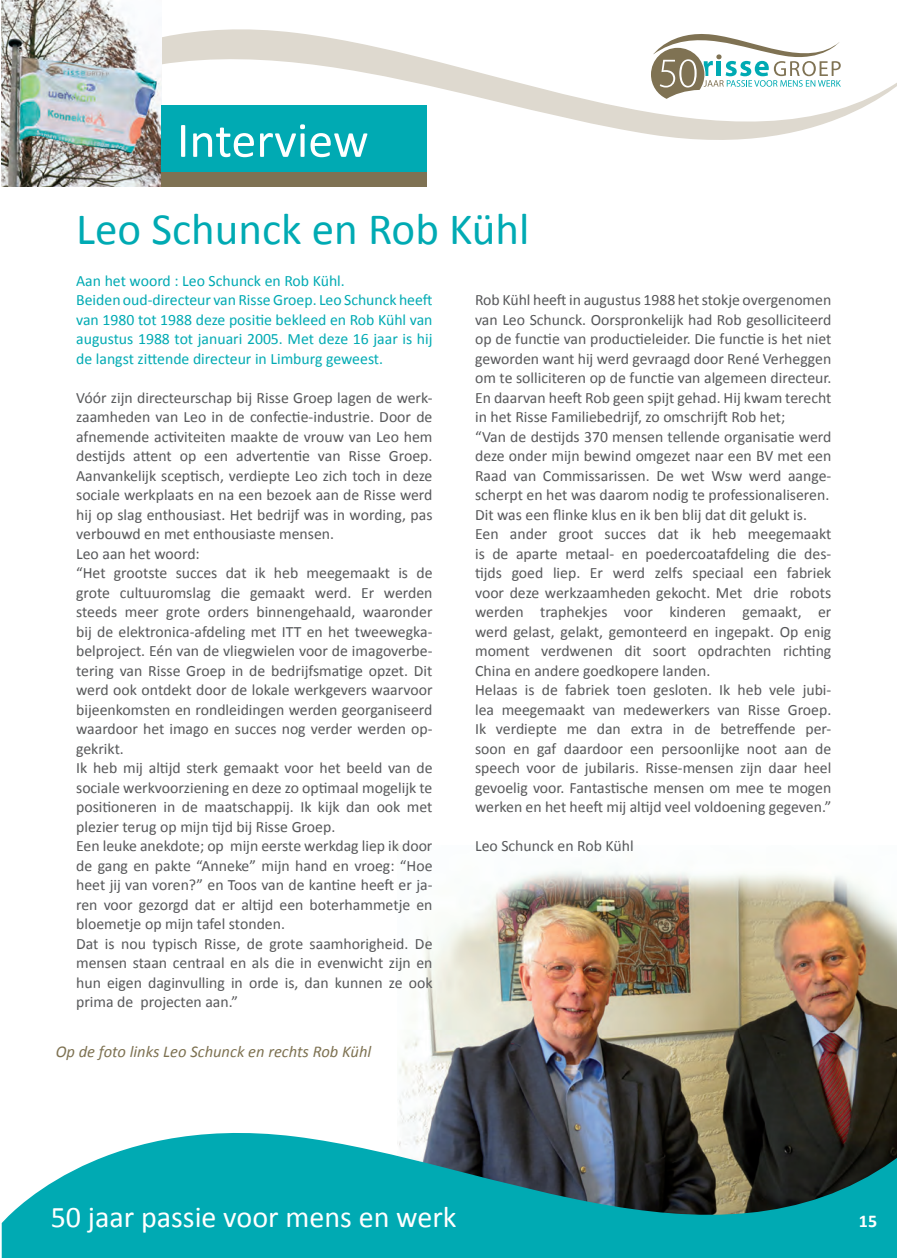
<style>
.page{position:relative;width:897px;height:1258px;background:#fff}
.page>*{position:absolute;margin:0;border:0;box-sizing:border-box;transform-origin:0 0}
.t1{font:49.95px "Calibri";color:#fff}
.t2{font:45px "Calibri";color:#00aab3}
.t3{font:30px "Calibri";color:#fff}
.t4{font:700 18px "Calibri";color:#fff}
.t5{font:italic 16.5px "Calibri";color:#7e7252}
.t6{font:15.75px/19.5px "Calibri";color:#57585a;text-align:justify}
.t7{font:15.75px/19.5px "Calibri";color:#00aab3;text-align:justify}
</style>
<div class="page">
<svg style="left:161px;top:29px;width:735px;height:111px"></svg>
<div style="left:640px;top:27px;width:208px;height:74px;background:#fff"></div>
<svg style="left:651px;top:34px;width:189px;height:65px"></svg>
<img style="left:397px;top:846px;width:499px;height:266px">
<img style="left:2px;top:0;width:159px;height:187px">
<div style="left:161px;top:172px;width:266px;height:15px;background:#7f7253"></div>
<div style="left:161px;top:106px;width:266px;height:66px;background:#00aab3"></div>
<svg style="left:2px;top:1112px;width:894px;height:146px;fill:#00aab3"></svg>
<p class="t1" style="left:177px;top:109px;width:193px">Interview</p>
<p class="t2" style="left:76px;top:200px;width:455px">Leo Schunck en Rob Kühl</p>
<p class="t7" style="left:76px;top:271px;width:270px">Aan het woord : Leo Schunck en Rob Kühl.</p>
<p class="t7" style="left:76px;top:290px;width:358px">Beiden oud-directeur van Risse Groep. Leo Schunck heeft van 1980 tot 1988 deze positie bekleed en Rob Kühl van augustus 1988 tot januari 2005. Met deze 16 jaar is hij de langst zittende directeur in Limburg geweest.</p>
<p class="t6" style="left:76px;top:388px;width:358px">Vóór zijn directeurschap bij Risse Groep lagen de werk&shy;zaamheden van Leo in de confectie-industrie. Door de afnemende activiteiten maakte de vrouw van Leo hem destijds attent op een advertentie van Risse Groep.<br>Aanvankelijk sceptisch, verdiepte Leo zich toch in deze sociale werkplaats en na een bezoek aan de Risse werd hij op slag enthousiast. Het bedrijf was in wording, pas verbouwd en met enthousiaste mensen.</p>
<p class="t6" style="left:76px;top:544px;width:125px">Leo aan het woord:</p>
<p class="t6" style="left:76px;top:563px;width:358px">“Het grootste succes dat ik heb meegemaakt is de grote cultuuromslag die gemaakt werd. Er werden steeds meer grote orders binnengehaald, waaronder bij de elektronica-afdeling met ITT en het tweewegka&shy;belproject. Eén van de vliegwielen voor de imagoverbe&shy;tering van Risse Groep in de bedrijfsmatige opzet. Dit werd ook ontdekt door de lokale werkgevers waarvoor bijeenkomsten en rondleidingen werden georganiseerd waardoor het imago en succes nog verder werden op&shy;gekrikt.</p>
<p class="t6" style="left:76px;top:758px;width:358px">Ik heb mij altijd sterk gemaakt voor het beeld van de sociale werkvoorziening en deze zo optimaal mogelijk te positioneren in de maatschappij. Ik kijk dan ook met plezier terug op mijn tijd bij Risse Groep.</p>
<p class="t6" style="left:76px;top:836px;width:358px">Een leuke anekdote; op mijn eerste werkdag liep ik door de gang en pakte “Anneke” mijn hand en vroeg: “Hoe heet jij van voren?” en Toos van de kantine heeft er ja&shy;ren voor gezorgd dat er altijd een boterhammetje en bloemetje op mijn tafel stonden.</p>
<p class="t6" style="left:76px;top:934px;width:358px">Dat is nou typisch Risse, de grote saamhorigheid. De mensen staan centraal en als die in evenwicht zijn en hun eigen daginvulling in orde is, dan kunnen ze ook prima de projecten aan.”</p>
<p class="t5" style="left:56px;top:1040px;width:317px">Op de foto links Leo Schunck en rechts Rob Kühl</p>
<p class="t6" style="left:475px;top:290px;width:358px">Rob Kühl heeft in augustus 1988 het stokje overgenomen van Leo Schunck. Oorspronkelijk had Rob gesolliciteerd op de functie van productieleider. Die functie is het niet geworden want hij werd gevraagd door René Verheggen om te solliciteren op de functie van algemeen directeur.<br>En daarvan heeft Rob geen spijt gehad. Hij kwam terecht in het Risse Familiebedrijf, zo omschrijft Rob het;</p>
<p class="t6" style="left:475px;top:427px;width:358px">“Van de destijds 370 mensen tellende organisatie werd deze onder mijn bewind omgezet naar een BV met een Raad van Commissarissen. De wet Wsw werd aange&shy;scherpt en het was daarom nodig te professionaliseren.</p>
<p class="t6" style="left:475px;top:505px;width:333px">Dit was een flinke klus en ik ben blij dat dit gelukt is.</p>
<p class="t6" style="left:475px;top:524px;width:358px">Een ander groot succes dat ik heb meegemaakt is de aparte metaal- en poedercoatafdeling die des&shy;tijds goed liep. Er werd zelfs speciaal een fabriek voor deze werkzaamheden gekocht. Met drie robots werden traphekjes voor kinderen gemaakt, er werd gelast, gelakt, gemonteerd en ingepakt. Op enig moment verdwenen dit soort opdrachten richting China en andere goedkopere landen.</p>
<p class="t6" style="left:475px;top:680px;width:358px">Helaas is de fabriek toen gesloten. Ik heb vele jubi&shy;lea meegemaakt van medewerkers van Risse Groep.<br>Ik verdiepte me dan extra in de betreffende per&shy;soon en gaf daardoor een persoonlijke noot aan de speech voor de jubilaris. Risse-mensen zijn daar heel gevoelig voor. Fantastische mensen om mee te mogen werken en het heeft mij altijd veel voldoening gegeven.”</p>
<p class="t6" style="left:475px;top:836px;width:160px">Leo Schunck en Rob Kühl</p>
<p class="t3" style="left:51px;top:1198px;width:407px">50 jaar passie voor mens en werk</p>
<p class="t4" style="left:858px;top:1210px;width:20px">15</p>
</div>
